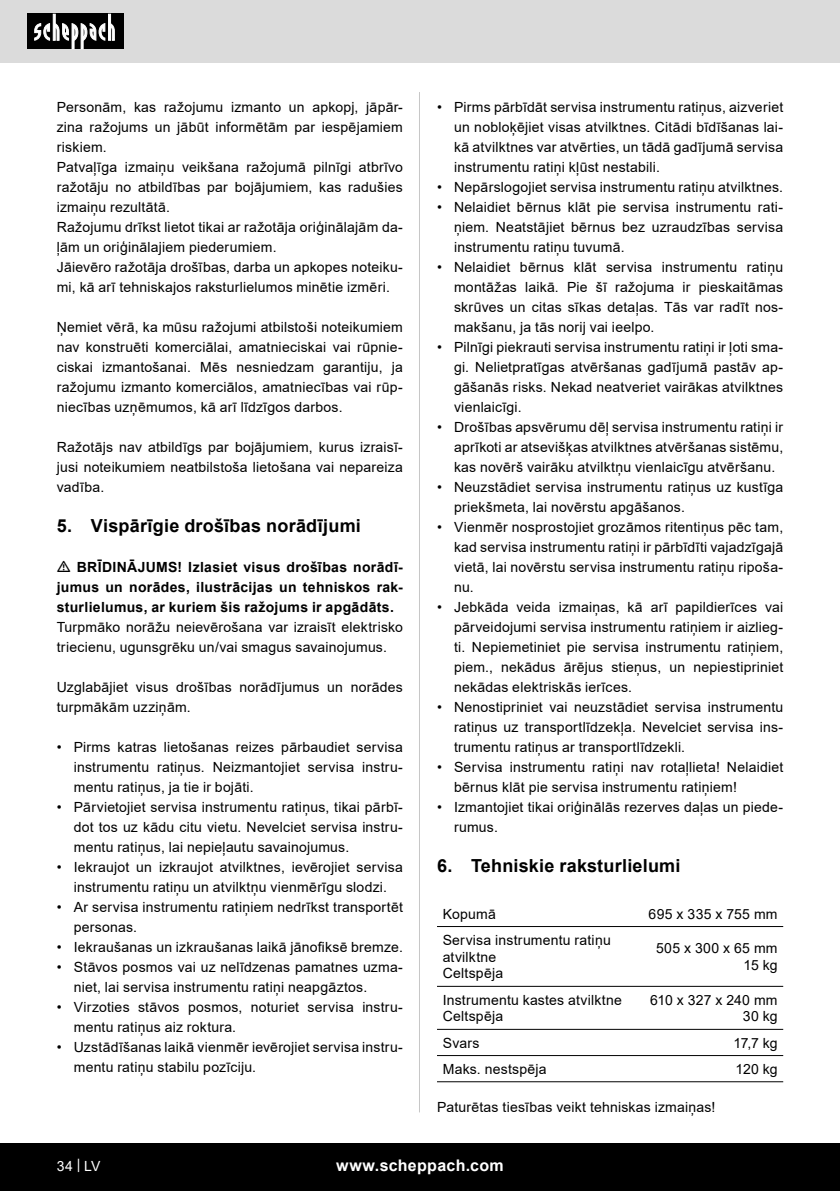
<style>
.page{position:relative;width:840px;height:1191px;background:#fff}
.page>*{position:absolute;margin:0;border:0;box-sizing:border-box;transform-origin:0 0}
.t1{font:700 18px "Arial";letter-spacing:.015em;color:#000}
.t2{font:700 16px "Arial";letter-spacing:.02em;color:#fff}
.Basiseinstellung{font:14px/20px "Arial";letter-spacing:.015em;color:#000;text-align:justify}
.Basistext_in_Tabelle{font:14px/16.8px "Arial";letter-spacing:.015em;color:#000}
.t3{font:700 14px/20px "Arial";letter-spacing:.025em;color:#000;text-align:justify}
.t4{font:14px "Arial";color:#fff}
</style>
<div class="page">
<div style="left:0;top:0;width:839px;height:63px;background:#dbdbdb"></div>
<div style="left:0;top:1143px;width:839px;height:48px;background:#000"></div>
<div style="left:27px;top:14px;width:96px;height:35px;background:#000"></div>
<svg style="left:34px;top:14px;width:81px;height:35px"></svg>
<hr style="left:419px;top:92px;width:1px;height:1020px;background:#c7c7c7">
<hr style="left:437px;top:926px;width:192px;height:1px;background:#000">
<hr style="left:629px;top:926px;width:153px;height:1px;background:#000">
<hr style="left:437px;top:986px;width:192px;height:1px;background:#000">
<hr style="left:629px;top:986px;width:153px;height:1px;background:#000">
<hr style="left:437px;top:1029px;width:192px;height:1px;background:#000">
<hr style="left:629px;top:1029px;width:153px;height:1px;background:#000">
<hr style="left:437px;top:1055px;width:192px;height:1px;background:#000">
<hr style="left:629px;top:1055px;width:153px;height:1px;background:#000">
<hr style="left:437px;top:1081px;width:192px;height:1px;background:#000">
<hr style="left:629px;top:1081px;width:153px;height:1px;background:#000">
<p class="Basiseinstellung" style="left:57px;top:97px;width:347px">Personām, kas ražojumu izmanto un apkopj, jāpār&shy;zina ražojums un jābūt informētām par iespējamiem riskiem.</p>
<p class="Basiseinstellung" style="left:57px;top:157px;width:347px">Patvaļīga izmaiņu veikšana ražojumā pilnīgi atbrīvo ražotāju no atbildības par bojājumiem, kas radušies izmaiņu rezultātā.</p>
<p class="Basiseinstellung" style="left:57px;top:217px;width:347px">Ražojumu drīkst lietot tikai ar ražotāja oriģinālajām da&shy;ļām un oriģinālajiem piederumiem.</p>
<p class="Basiseinstellung" style="left:57px;top:257px;width:347px">Jāievēro ražotāja drošības, darba un apkopes noteiku&shy;mi, kā arī tehniskajos raksturlielumos minētie izmēri.</p>
<p class="Basiseinstellung" style="left:57px;top:317px;width:347px">Ņemiet vērā, ka mūsu ražojumi atbilstoši noteikumiem nav konstruēti komerciālai, amatnieciskai vai rūpnie&shy;ciskai izmantošanai. Mēs nesniedzam garantiju, ja ražojumu izmanto komerciālos, amatniecības vai rūp&shy;niecības uzņēmumos, kā arī līdzīgos darbos.</p>
<p class="Basiseinstellung" style="left:57px;top:437px;width:347px">Ražotājs nav atbildīgs par bojājumiem, kurus izraisī&shy;jusi noteikumiem neatbilstoša lietošana vai nepareiza vadība.</p>
<p class="t1" style="left:57px;top:513px;width:305px">5. Vispārīgie drošības norādījumi</p>
<p class="t3" style="left:57px;top:557px;width:347px;text-indent:20px">BRĪDINĀJUMS! Izlasiet visus drošības norādī&shy;jumus un norādes, ilustrācijas un tehniskos rak&shy;sturlielumus, ar kuriem šis ražojums ir apgādāts.</p>
<p class="Basiseinstellung" style="left:57px;top:617px;width:347px">Turpmāko norāžu neievērošana var izraisīt elektrisko triecienu, ugunsgrēku un/vai smagus savainojumus.</p>
<p class="Basiseinstellung" style="left:57px;top:677px;width:347px">Uzglabājiet visus drošības norādījumus un norādes turpmākām uzziņām.</p>
<p class="Basiseinstellung" style="left:74px;top:737px;width:330px;text-indent:-17px">• Pirms katras lietošanas reizes pārbaudiet servisa instrumentu ratiņus. Neizmantojiet servisa instru&shy;mentu ratiņus, ja tie ir bojāti.</p>
<p class="Basiseinstellung" style="left:74px;top:797px;width:330px;text-indent:-17px">• Pārvietojiet servisa instrumentu ratiņus, tikai pārbī&shy;dot tos uz kādu citu vietu. Nevelciet servisa instru&shy;mentu ratiņus, lai nepieļautu savainojumus.</p>
<p class="Basiseinstellung" style="left:57px;top:857px;width:347px;text-align:center">• Iekraujot un izkraujot atvilktnes, ievērojiet servisa instrumentu ratiņu un atvilktņu vienmērīgu slodzi.</p>
<p class="Basiseinstellung" style="left:74px;top:897px;width:330px;text-indent:-17px">• Ar servisa instrumentu ratiņiem nedrīkst transportēt personas.</p>
<p class="Basiseinstellung" style="left:57px;top:937px;width:347px">• Iekraušanas un izkraušanas laikā jānofiksē bremze.</p>
<p class="Basiseinstellung" style="left:74px;top:957px;width:330px;text-indent:-17px">• Stāvos posmos vai uz nelīdzenas pamatnes uzma&shy;niet, lai servisa instrumentu ratiņi neapgāztos.</p>
<p class="Basiseinstellung" style="left:74px;top:997px;width:330px;text-indent:-17px">• Virzoties stāvos posmos, noturiet servisa instru&shy;mentu ratiņus aiz roktura.</p>
<p class="Basiseinstellung" style="left:74px;top:1037px;width:330px;text-indent:-17px">• Uzstādīšanas laikā vienmēr ievērojiet servisa instru&shy;mentu ratiņu stabilu pozīciju.</p>
<p class="Basiseinstellung" style="left:454px;top:97px;width:330px;text-indent:-17px">• Pirms pārbīdāt servisa instrumentu ratiņus, aizveriet un nobloķējiet visas atvilktnes. Citādi bīdīšanas lai&shy;kā atvilktnes var atvērties, un tādā gadījumā servisa instrumentu ratiņi kļūst nestabili.</p>
<p class="Basiseinstellung" style="left:437px;top:177px;width:347px">• Nepārslogojiet servisa instrumentu ratiņu atvilktnes.</p>
<p class="Basiseinstellung" style="left:454px;top:197px;width:330px;text-indent:-17px">• Nelaidiet bērnus klāt pie servisa instrumentu rati&shy;ņiem. Neatstājiet bērnus bez uzraudzības servisa instrumentu ratiņu tuvumā.</p>
<p class="Basiseinstellung" style="left:454px;top:257px;width:330px;text-indent:-17px">• Nelaidiet bērnus klāt servisa instrumentu ratiņu montāžas laikā. Pie šī ražojuma ir pieskaitāmas skrūves un citas sīkas detaļas. Tās var radīt nos&shy;makšanu, ja tās norij vai ieelpo.</p>
<p class="Basiseinstellung" style="left:454px;top:337px;width:330px;text-indent:-17px">• Pilnīgi piekrauti servisa instrumentu ratiņi ir ļoti sma&shy;gi. Nelietpratīgas atvēršanas gadījumā pastāv ap&shy;gāšanās risks. Nekad neatveriet vairākas atvilktnes vienlaicīgi.</p>
<p class="Basiseinstellung" style="left:454px;top:417px;width:330px;text-indent:-17px">• Drošības apsvērumu dēļ servisa instrumentu ratiņi ir aprīkoti ar atsevišķas atvilktnes atvēršanas sistēmu, kas novērš vairāku atvilktņu vienlaicīgu atvēršanu.</p>
<p class="Basiseinstellung" style="left:454px;top:477px;width:330px;text-indent:-17px">• Neuzstādiet servisa instrumentu ratiņus uz kustīga priekšmeta, lai novērstu apgāšanos.</p>
<p class="Basiseinstellung" style="left:454px;top:517px;width:330px;text-indent:-17px">• Vienmēr nosprostojiet grozāmos ritentiņus pēc tam, kad servisa instrumentu ratiņi ir pārbīdīti vajadzīgajā vietā, lai novērstu servisa instrumentu ratiņu ripoša&shy;nu.</p>
<p class="Basiseinstellung" style="left:454px;top:597px;width:330px;text-indent:-17px">• Jebkāda veida izmaiņas, kā arī papildierīces vai pārveidojumi servisa instrumentu ratiņiem ir aizlieg&shy;ti. Nepiemetiniet pie servisa instrumentu ratiņiem, piem., nekādus ārējus stieņus, un nepiestipriniet nekādas elektriskās ierīces.</p>
<p class="Basiseinstellung" style="left:454px;top:697px;width:330px;text-indent:-17px">• Nenostipriniet vai neuzstādiet servisa instrumentu ratiņus uz transportlīdzekļa. Nevelciet servisa ins&shy;trumentu ratiņus ar transportlīdzekli.</p>
<p class="Basiseinstellung" style="left:454px;top:757px;width:330px;text-indent:-17px">• Servisa instrumentu ratiņi nav rotaļlieta! Nelaidiet bērnus klāt pie servisa instrumentu ratiņiem!</p>
<p class="Basiseinstellung" style="left:454px;top:797px;width:330px;text-indent:-17px">• Izmantojiet tikai oriģinālās rezerves daļas un piede&shy;rumus.</p>
<p class="t1" style="left:437px;top:853px;width:245px">6. Tehniskie raksturlielumi</p>
<p class="Basistext_in_Tabelle" style="left:442px;top:905px;width:55px">Kopumā</p>
<p class="Basistext_in_Tabelle" style="left:648px;top:905px;width:130px">695 x 335 x 755 mm</p>
<p class="Basistext_in_Tabelle" style="left:442px;top:931px;width:169px">Servisa instrumentu ratiņu atvilktne</p>
<p class="Basistext_in_Tabelle" style="left:442px;top:965px;width:62px">Celtspēja</p>
<p class="Basistext_in_Tabelle" style="left:655px;top:939px;width:123px">505 x 300 x 65 mm</p>
<p class="Basistext_in_Tabelle" style="left:743px;top:956px;width:35px">15 kg</p>
<p class="Basistext_in_Tabelle" style="left:442px;top:991px;width:180px">Instrumentu kastes atvilktne</p>
<p class="Basistext_in_Tabelle" style="left:442px;top:1008px;width:62px">Celtspēja</p>
<p class="Basistext_in_Tabelle" style="left:649px;top:991px;width:129px">610 x 327 x 240 mm</p>
<p class="Basistext_in_Tabelle" style="left:742px;top:1008px;width:36px">30 kg</p>
<p class="Basistext_in_Tabelle" style="left:442px;top:1034px;width:38px">Svars</p>
<p class="Basistext_in_Tabelle" style="left:733px;top:1034px;width:45px">17,7 kg</p>
<p class="Basistext_in_Tabelle" style="left:442px;top:1060px;width:105px">Maks. nestspēja</p>
<p class="Basistext_in_Tabelle" style="left:735px;top:1060px;width:43px">120 kg</p>
<p class="Basiseinstellung" style="left:437px;top:1097px;width:280px">Paturētas tiesības veikt tehniskas izmaiņas!</p>
<p class="t4" style="left:57px;top:1156px;width:45px">34 | LV</p>
<p class="t2" style="left:336px;top:1154px;width:169px">www.scheppach.com</p>
</div>
